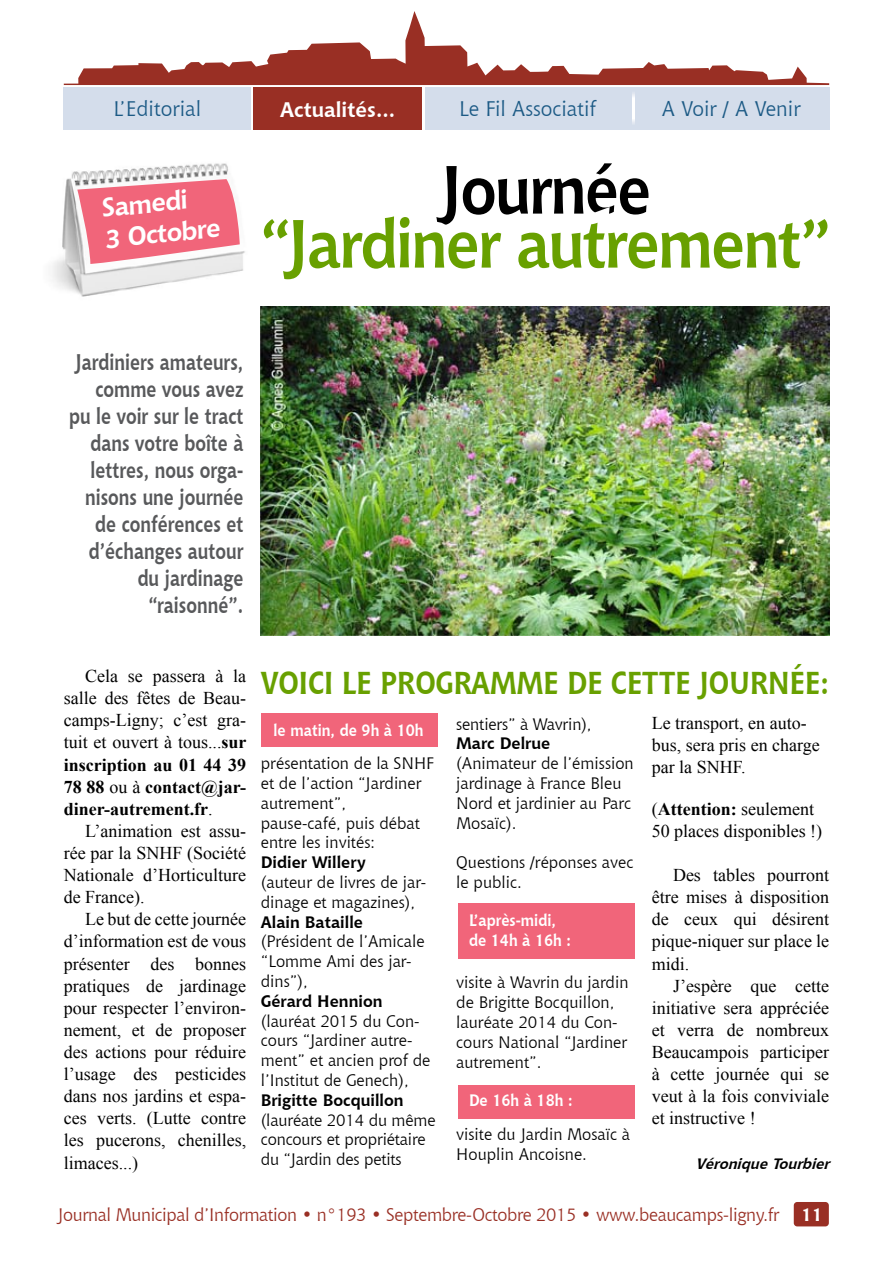
<style>
.page{position:relative;width:893px;height:1263px;background:#fff}
.page>*{position:absolute;margin:0;border:0;box-sizing:border-box;transform-origin:0 0}
.t1{font:700 67.5px "Chianti BT";letter-spacing:-.025em;color:#68a000;scale:.9 1}
.t2{font:700 67.5px "Chianti BT";color:#000;scale:.9 1}
.t3{font:700 31.5px "Chianti BT";letter-spacing:-.01em;color:#68a000;scale:.9 1}
.t4{font:700 26.25px/31.5px "Chianti BT";color:#fff}
.t5{font:700 22.5px/27px "Chianti BT";color:#58595b;text-align:right;scale:.8 1}
.t6{font:21px "Chianti BT";color:#1c5a85}
.t7{font:700 21px "Chianti BT";color:#fff}
.t8{font:18px/22px "Times New Roman";color:#000;text-align:justify}
.t9{font:18px "Chianti BT";letter-spacing:-.02em;color:#992f24}
.t10{font:16.5px/19.8px "Chianti BT";color:#000}
.t11{font:700 16.5px "Chianti BT";color:#000}
.t12{font:700 16.5px/19.8px "Chianti BT";color:#fff;scale:.9 1}
.t13{font:italic 700 15px "Chianti BT";color:#000}
.s1{font-weight:700}
.s2{font-weight:700;color:#fff}
</style>
<div class="page">
<div style="left:794px;top:1202px;width:35px;height:24px;background:#992f24;border-radius:3px"></div>
<img style="left:52px;top:171px;width:209px;height:138px">
<img style="left:261px;top:306px;width:568px;height:329px">
<svg style="left:77px;top:11px;width:753px;height:291px"></svg>
<div style="left:458px;top:904px;width:177px;height:55px;background:#f1657a"></div>
<div style="left:262px;top:713px;width:176px;height:34px;background:#f1657a"></div>
<div style="left:458px;top:1085px;width:177px;height:34px;background:#f1657a"></div>
<div style="left:253px;top:87px;width:577px;height:43px;background:#d4ddeb"></div>
<div style="left:254px;top:88px;width:168px;height:42px;background:#992f24"></div>
<hr style="left:423px;top:88px;width:2px;height:42px;background:#fff">
<svg style="left:632px;top:93px;width:3px;height:31px"></svg>
<div style="left:64px;top:87px;width:187px;height:43px;background:#d4ddeb"></div>
<p class="t6" style="left:114px;top:95px;width:89px">L’Editorial</p>
<p class="t7" style="left:280px;top:95px;width:117px">Actualités...</p>
<p class="t6" style="left:459px;top:95px;width:138px">Le Fil Associatif</p>
<p class="t6" style="left:662px;top:95px;width:140px">A Voir / A Venir</p>
<h3 class="t4" style="left:100px;top:191px;width:117px;rotate:-6deg">Samedi<br>3 Octobre</h3>
<h1 class="t2" style="left:441px;top:142px;width:235px">Journée</h1>
<h1 class="t1" style="left:260px;top:196px;width:637px">“Jardiner autrement”</h1>
<p class="t5" style="left:69px;top:347px;width:220px">Jardiniers amateurs, comme vous avez pu le voir sur le tract dans votre boîte à lettres, nous orga&shy;nisons une journée de conférences et d’échanges autour du jardinage “raisonné”.</p>
<p class="t8" style="left:64px;top:664px;width:184px;text-indent:21px">Cela se passera à la salle des fêtes de Beau&shy;camps-Ligny; c’est gra&shy;tuit et ouvert à tous...<span class="s1">sur inscription au 01 44 39<br>78 88</span> ou à <span class="s1">contact@jar&shy;diner-autrement.fr</span>.</p>
<p class="t8" style="left:64px;top:819px;width:184px;text-indent:21px">L’animation est assu&shy;rée par la SNHF (Société Nationale d’Horticulture de France).</p>
<p class="t8" style="left:64px;top:908px;width:184px;text-indent:21px">Le but de cette journée d’information est de vous présenter des bonnes pratiques de jardinage pour respecter l’environ&shy;nement, et de proposer des actions pour réduire l’usage des pesticides dans nos jardins et espa&shy;ces verts. (Lutte contre les pucerons, chenilles, limaces...)</p>
<h2 class="t3" style="left:261px;top:660px;width:281px">Voici le programme</h2>
<h2 class="t3" style="left:567px;top:660px;width:293px">de cette journée:</h2>
<p class="t12" style="left:274px;top:719px;width:168px">le matin, de 9h à 10h</p>
<p class="t10" style="left:261px;top:753px;width:175px">présentation de la SNHF et de l’action “Jardiner autrement”,<br>pause-café, puis débat entre les invités:</p>
<p class="t11" style="left:261px;top:851px;width:107px">Didier Willery</p>
<p class="t10" style="left:261px;top:872px;width:167px">(auteur de livres de jar&shy;dinage et magazines),</p>
<p class="t11" style="left:261px;top:910px;width:104px">Alain Bataille</p>
<p class="t10" style="left:261px;top:931px;width:165px">(Président de l’Amicale “Lomme Ami des jar&shy;dins”),</p>
<p class="t11" style="left:261px;top:989px;width:123px">Gérard Hennion</p>
<p class="t10" style="left:261px;top:1010px;width:171px">(lauréat 2015 du Con&shy;cours “Jardiner autre&shy;ment” et ancien prof de l’Institut de Genech),</p>
<p class="t11" style="left:261px;top:1088px;width:144px">Brigitte Bocquillon</p>
<p class="t10" style="left:261px;top:1109px;width:176px">(lauréate 2014 du même concours et propriétaire du “Jardin des petits</p>
<p class="t10" style="left:456px;top:713px;width:137px">sentiers” à Wavrin),</p>
<p class="t11" style="left:456px;top:732px;width:96px">Marc Delrue</p>
<p class="t10" style="left:456px;top:753px;width:179px">(Animateur de l’émission jardinage à France Bleu<br>Nord et jardinier au Parc<br>Mosaïc).</p>
<p class="t10" style="left:456px;top:852px;width:179px">Questions /réponses avec le public.</p>
<p class="t12" style="left:469px;top:910px;width:115px">L’après-midi, de 14h à 16h :</p>
<p class="t10" style="left:456px;top:972px;width:174px">visite à Wavrin du jardin de Brigitte Bocquillon, lauréate 2014 du Con&shy;cours National “Jardiner autrement”.</p>
<p class="t12" style="left:469px;top:1090px;width:117px">De 16h à 18h :</p>
<p class="t10" style="left:456px;top:1123px;width:175px">visite du Jardin Mosaïc à<br>Houplin Ancoisne.</p>
<p class="t8" style="left:652px;top:712px;width:170px;line-height:21.6px;text-align:left">Le transport, en auto&shy;bus, sera pris en charge par la SNHF.</p>
<p class="t8" style="left:652px;top:797px;width:172px">(<span class="s1">Attention:</span> seulement<br>50 places disponibles !)</p>
<p class="t8" style="left:652px;top:863px;width:179px;text-indent:21px">Des tables pourront être mises à disposition de ceux qui désirent pique-niquer sur place le midi.</p>
<p class="t8" style="left:652px;top:974px;width:179px;text-indent:21px">J’espère que cette initiative sera appréciée et verra de nombreux Beaucampois participer à cette journée qui se veut à la fois conviviale et instructive !</p>
<p class="t13" style="left:695px;top:1153px;width:141px">VéroniqueTourbier</p>
<p class="t9" style="left:57px;top:1202px;width:767px">Journal Municipal d’Information • n°193 • Septembre-Octobre 2015 • www.beaucamps-ligny.fr <span class="s2">11</span></p>
</div>
